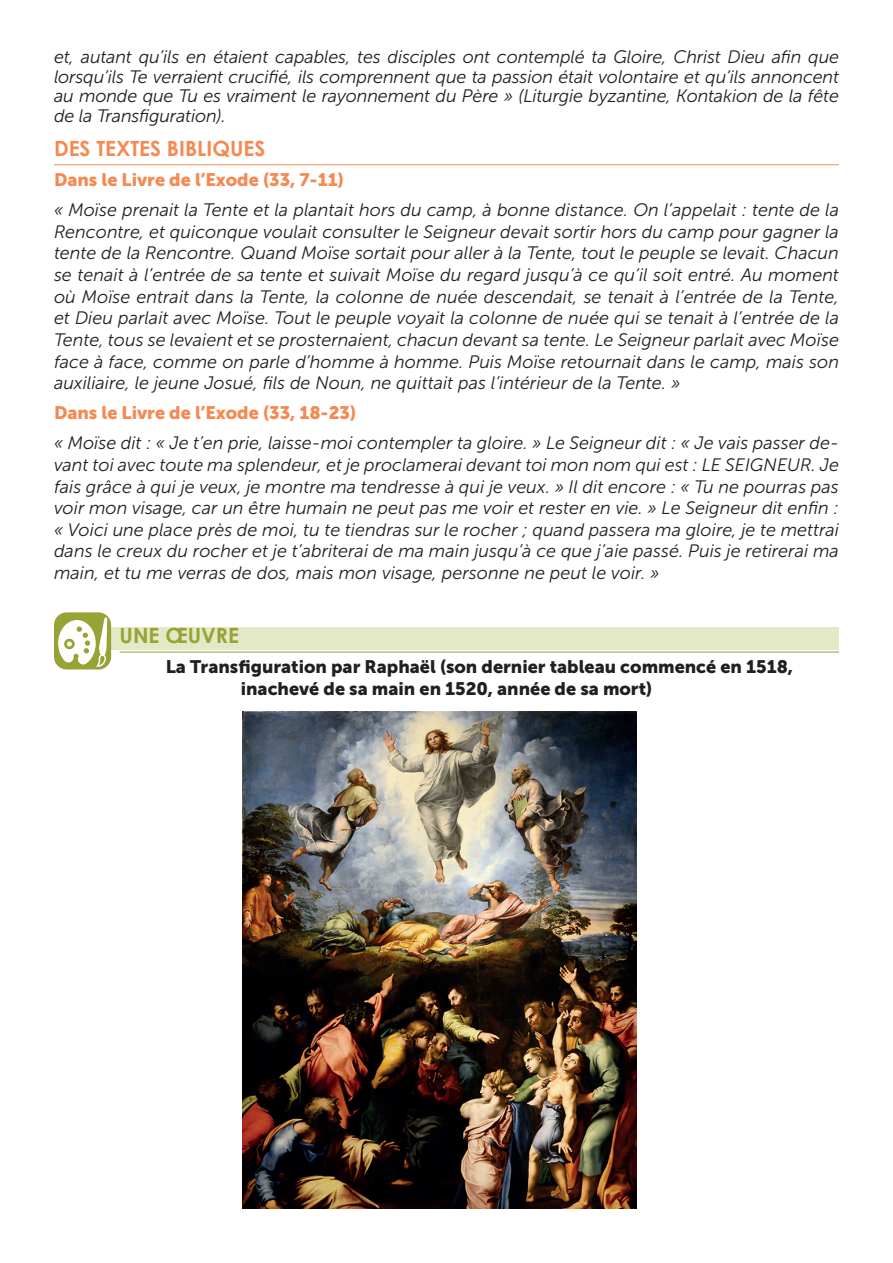
<style>
.page{position:relative;width:893px;height:1263px;background:#fff}
.page>*{position:absolute;margin:0;border:0;box-sizing:border-box;transform-origin:0 0}
.t1{font:700 21px "Century Gothic";color:#f58951}
.t2{font:700 21px "Century Gothic";color:#98a335}
.t3{font:italic 18px/21.6px "Museo Sans 300";color:#231f20;text-align:justify}
.t4{font:18px/21.6px "Museo Sans 900";color:#231f20}
.t5{font:18px "Museo Sans 900";color:#f58951}
</style>
<div class="page">
<div style="left:54px;top:628px;width:785px;height:22px;background:#e3e9c6"></div>
<hr style="left:120px;top:652px;width:719px;height:1px;background:#98a335">
<img style="left:242px;top:711px;width:395px;height:498px">
<div style="left:54px;top:612px;width:57px;height:57px;background:#98a335;border-radius:13px"></div>
<svg style="left:58px;top:617px;width:49px;height:50px"></svg>
<hr style="left:54px;top:165px;width:785px;height:1px;background:#f58951">
<p class="t3" style="left:54px;top:48px;width:786px;line-height:19.5px">et, autant qu’ils en étaient capables, tes disciples ont contemplé ta Gloire, Christ Dieu afin que lorsqu’ils Te verraient crucifié, ils comprennent que ta passion était volontaire et qu’ils annoncent au monde que Tu es vraiment le rayonnement du Père » (Liturgie byzantine, Kontakion de la fête de la Transfiguration).</p>
<p class="t1" style="left:54px;top:135px;width:213px">DES TEXTES BIBLIQUES</p>
<p class="t5" style="left:54px;top:170px;width:291px">Dans le Livre de l’Exode (33, 7-11)</p>
<p class="t3" style="left:54px;top:199px;width:787px">« Moïse prenait la Tente et la plantait hors du camp, à bonne distance. On l’appelait : tente de la Rencontre, et quiconque voulait consulter le Seigneur devait sortir hors du camp pour gagner la tente de la Rencontre. Quand Moïse sortait pour aller à la Tente, tout le peuple se levait. Chacun se tenait à l’entrée de sa tente et suivait Moïse du regard jusqu’à ce qu’il soit entré. Au moment où Moïse entrait dans la Tente, la colonne de nuée descendait, se tenait à l’entrée de la Tente, et Dieu parlait avec Moïse. Tout le peuple voyait la colonne de nuée qui se tenait à l’entrée de la Tente, tous se levaient et se prosternaient, chacun devant sa tente. Le Seigneur parlait avec Moïse face à face, comme on parle d’homme à homme. Puis Moïse retournait dans le camp, mais son auxiliaire, le jeune Josué, fils de Noun, ne quittait pas l’intérieur de la Tente. »</p>
<p class="t5" style="left:54px;top:403px;width:304px">Dans le Livre de l’Exode (33, 18-23)</p>
<p class="t3" style="left:54px;top:432px;width:787px">« Moïse dit : « Je t’en prie, laisse-moi contempler ta gloire. » Le Seigneur dit : « Je vais passer de&shy;vant toi avec toute ma splendeur, et je proclamerai devant toi mon nom qui est : LE SEIGNEUR. Je fais grâce à qui je veux, je montre ma tendresse à qui je veux. » Il dit encore : « Tu ne pourras pas voir mon visage, car un être humain ne peut pas me voir et rester en vie. » Le Seigneur dit enfin : « Voici une place près de moi, tu te tiendras sur le rocher ; quand passera ma gloire, je te mettrai dans le creux du rocher et je t’abriterai de ma main jusqu’à ce que j’aie passé. Puis je retirerai ma main, et tu me verras de dos, mais mon visage, personne ne peut le voir. »</p>
<p class="t2" style="left:120px;top:622px;width:121px">UNE ŒUVRE</p>
<p class="t4" style="left:241px;top:656px;width:554px;text-indent:-75px">La Transfiguration par Raphaël (son dernier tableau commencé en 1518, inachevé de sa main en 1520, année de sa mort)</p>
</div>
